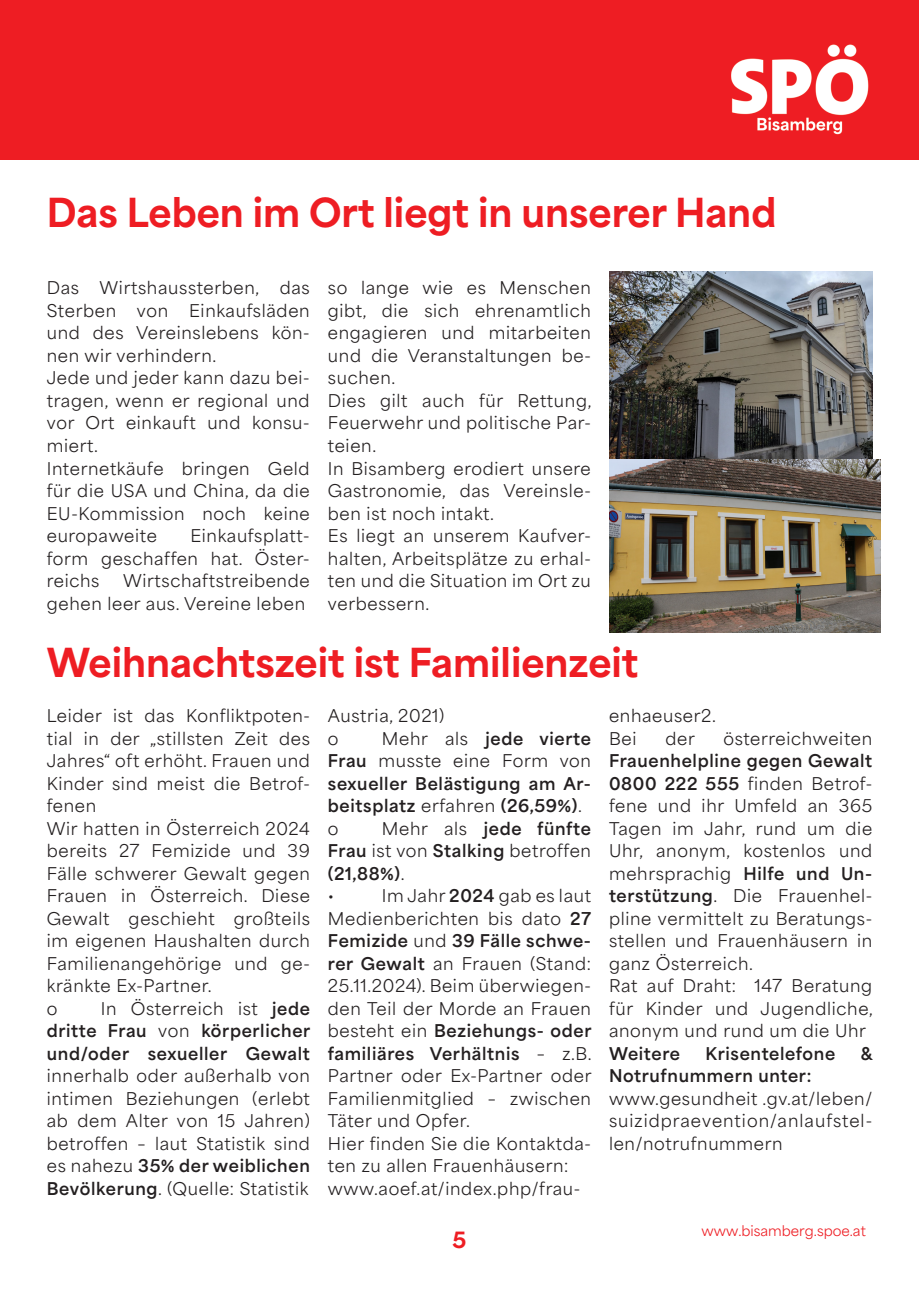
<style>
.page{position:relative;width:919px;height:1289px;background:#fff}
.page>*{position:absolute;margin:0;border:0;box-sizing:border-box;transform-origin:0 0}
._78_Titel_3sp2z_Vorspann{font:900 37.5px "Area Normal";color:#ee1d23}
.t1{font:900 21px "Area Normal";color:#ee1d23}
.t2{font:16.5px/22.5px "Area Normal";letter-spacing:.04em;color:#231f20;text-align:justify}
.t3{font:800 16.5px/22.5px "Area Normal";letter-spacing:.04em;color:#231f20;text-align:justify}
.t4{font:13.5px "Area Normal";color:#ee1d23}
.s1{font-weight:800}
.s2{font-weight:400}
</style>
<div class="page">
<div style="left:0;top:0;width:918px;height:159px;background:#ee1d23"></div>
<img style="left:731px;top:44px;width:138px;height:91px">
<img style="left:609px;top:272px;width:263px;height:187px">
<img style="left:609px;top:459px;width:271px;height:173px">
<p class="_78_Titel_3sp2z_Vorspann" style="left:47px;top:178px;width:731px">Das Leben im Ort liegt in unserer Hand</p>
<p class="t2" style="left:47px;top:275px;width:264px">Das Wirtshaussterben, das<br>Sterben</p>
<p class="t2" style="left:47px;top:297px;width:264px;text-indent:142px">Einkaufsläden und des Vereinslebens kön&shy;nen wir verhindern.</p>
<p class="t2" style="left:47px;top:365px;width:264px">Jede und jeder kann dazu bei&shy;tragen, wenn er regional und vor Ort einkauft und konsu&shy;miert.</p>
<p class="t2" style="left:47px;top:455px;width:264px">Internetkäufe bringen Geld für die USA und China, da die EU-Kommission noch keine europaweite</p>
<p class="t2" style="left:137px;top:297px;width:33px">von</p>
<p class="t2" style="left:47px;top:522px;width:264px;text-indent:144px">Einkaufsplatt&shy;form geschaffen hat. Öster&shy;reichs</p>
<p class="t2" style="left:47px;top:567px;width:264px;text-align:right">Wirtschaftstreibende<br>gehen leer aus. Vereine leben</p>
<p class="t2" style="left:328px;top:275px;width:264px">so lange wie es Menschen gibt, die sich ehrenamtlich engagieren und mitarbeiten und die Veranstaltungen be&shy;suchen.</p>
<p class="t2" style="left:328px;top:387px;width:265px">Dies gilt auch für Rettung, Feuerwehr und politische Par&shy;teien.</p>
<p class="t2" style="left:328px;top:455px;width:264px">In Bisamberg erodiert unsere Gastronomie, das Vereinsle&shy;ben ist noch intakt.</p>
<p class="t2" style="left:328px;top:522px;width:264px">Es liegt an unserem Kaufver&shy;halten, Arbeitsplätze zu erhal&shy;ten und die Situation im Ort zu verbessern.</p>
<p class="_78_Titel_3sp2z_Vorspann" style="left:47px;top:628px;width:593px">Weihnachtszeit ist Familienzeit</p>
<p class="t2" style="left:47px;top:702px;width:264px">Leider ist das Konfliktpoten&shy;tial in der „stillsten Zeit des Jahres“ oft erhöht. Frauen und Kinder sind meist die Betrof&shy;fenen</p>
<p class="t2" style="left:47px;top:815px;width:264px">Wir hatten in Österreich 2024 bereits 27 Femizide und 39<br>Fälle schwerer Gewalt gegen Frauen in Österreich. Diese Gewalt geschieht großteils im eigenen Haushalten durch Familienangehörige und ge&shy;kränkte Ex-Partner.</p>
<p class="t2" style="left:47px;top:995px;width:12px">o</p>
<p class="t2" style="left:47px;top:995px;width:265px;text-indent:54px">In Österreich ist <span class="s1">jede dritte Frau</span> von <span class="s1">körperlicher und/oder sexueller Gewalt </span>innerhalb oder außerhalb von intimen Beziehungen (erlebt ab dem Alter von 15 Jahren) betroffen – laut Statistik sind es nahezu <span class="s1">35% der weiblichen Bevölkerung</span>. (Quelle: Statistik</p>
<p class="t2" style="left:328px;top:702px;width:118px">Austria, 2021)</p>
<p class="t2" style="left:328px;top:725px;width:12px">o</p>
<p class="t3" style="left:328px;top:725px;width:264px;text-indent:54px"><span class="s2">Mehr als</span> jede vierte Frau <span class="s2">musste eine Form von </span>sexueller Belästigung am Ar&shy;beitsplatz <span class="s2">erfahren</span> (26,59%)<span class="s2">.</span></p>
<p class="t2" style="left:328px;top:815px;width:12px">o</p>
<p class="t3" style="left:328px;top:815px;width:264px;text-indent:54px"><span class="s2">Mehr als</span> jede fünfte Frau <span class="s2">ist von</span> Stalking <span class="s2">betroffen </span>(21,88%)<span class="s2">.</span></p>
<p class="t2" style="left:328px;top:882px;width:8px">•</p>
<p class="t2" style="left:328px;top:882px;width:265px;text-indent:54px">Im Jahr <span class="s1">2024</span> gab es laut Medienberichten bis dato <span class="s1">27<br>Femizide</span> und <span class="s1">39 Fälle schwe&shy;rer Gewalt</span> an Frauen (Stand:<br>25.11.2024). Beim überwiegen&shy;den Teil der Morde an Frauen besteht ein <span class="s1">Beziehungs- oder familiäres Verhältnis</span> – z.B.<br>Partner oder Ex-Partner oder Familienmitglied – zwischen Täter und Opfer.</p>
<p class="t2" style="left:328px;top:1130px;width:264px">Hier finden Sie die Kontaktda&shy;ten zu allen Frauenhäusern:</p>
<p class="t2" style="left:328px;top:1175px;width:254px">www.aoef.at/index.php/frau-</p>
<p class="t1" style="left:452px;top:1221px;width:15px">5</p>
<p class="t2" style="left:609px;top:702px;width:108px">enhaeuser2.</p>
<p class="t2" style="left:609px;top:725px;width:29px">Bei</p>
<p class="t2" style="left:665px;top:725px;width:31px">der</p>
<p class="t2" style="left:609px;top:725px;width:264px;text-indent:114px">österreichweiten <span class="s1">Frauenhelpline gegen Gewalt 0800 222 555</span> finden Betrof&shy;fene und ihr Umfeld an 365<br>Tagen im Jahr, rund um die Uhr, anonym, kostenlos und mehrsprachig <span class="s1">Hilfe und Un&shy;terstützung</span>. Die Frauenhel&shy;pline vermittelt zu Beratungs&shy;stellen und Frauenhäusern in ganz Österreich.</p>
<p class="t2" style="left:609px;top:972px;width:265px">Rat auf Draht: 147 Beratung für Kinder und Jugendliche, anonym und rund um die Uhr</p>
<p class="t3" style="left:609px;top:1040px;width:72px">Weitere</p>
<p class="t3" style="left:705px;top:1040px;width:131px">Krisentelefone</p>
<p class="t3" style="left:860px;top:1040px;width:13px">&amp;</p>
<p class="t3" style="left:609px;top:1062px;width:204px">Notrufnummern unter:</p>
<p class="t2" style="left:609px;top:1085px;width:264px">www.gesundheit .gv.at/leben/ suizidpraevention/anlaufstel&shy;len/notrufnummern</p>
<p class="t4" style="left:701px;top:1218px;width:166px">www.bisamberg.spoe.at</p>
</div>
